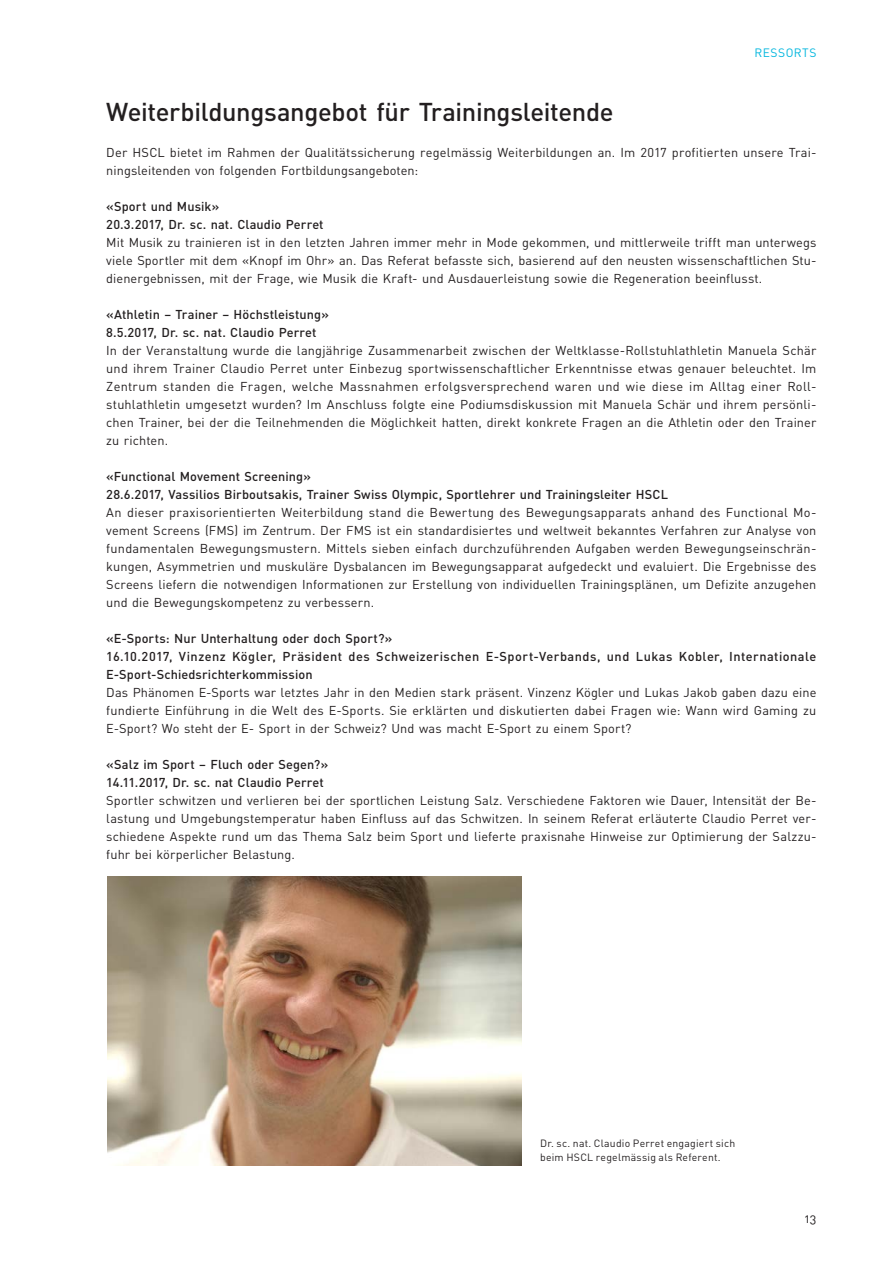
<style>
.page{position:relative;width:893px;height:1263px;background:#fff}
.page>*{position:absolute;margin:0;border:0;box-sizing:border-box;transform-origin:0 0}
.HSCL_Haupttitel{font:500 25.5px "DINOT";letter-spacing:-.015em;color:#231f20}
.HSCL_Lauftext{font:12.75px/18px "DINOT";letter-spacing:.01em;color:#231f20;text-align:justify}
.HSCL_Lauftext-2{font:500 12.75px "DINOT";letter-spacing:.01em;color:#231f20}
.HSCL_Lauftext-3{font:500 12.75px/18px "DINOT";letter-spacing:.035em;color:#231f20}
.HSCL_Kopfbereichstit{font:12px "DINOT";letter-spacing:.04em;color:#00b6de}
.HSCL_Bildlegende{font:10.5px/13.5px "DINOT";letter-spacing:.02em;color:#231f20}
</style>
<div class="page">
<img style="left:108px;top:877px;width:413px;height:288px">
<p class="HSCL_Kopfbereichstit" style="left:754px;top:45px;width:63px">RESSORTS</p>
<p class="HSCL_Haupttitel" style="left:106px;top:96px;width:509px">Weiterbildungsangebot für Trainingsleitende</p>
<p class="HSCL_Lauftext" style="left:106px;top:143px;width:712px">Der HSCL bietet im Rahmen der Qualitätssicherung regelmässig Weiterbildungen an. Im 2017 profitierten unsere Trai&shy;ningsleitenden von folgenden Fortbildungsangeboten:</p>
<p class="HSCL_Lauftext-2" style="left:106px;top:198px;width:115px">«Sport und Musik»</p>
<p class="HSCL_Lauftext-2" style="left:106px;top:216px;width:219px">20.3.2017, Dr. sc. nat. Claudio Perret</p>
<p class="HSCL_Lauftext" style="left:106px;top:233px;width:712px">Mit Musik zu trainieren ist in den letzten Jahren immer mehr in Mode gekommen, und mittlerweile trifft man unterwegs viele Sportler mit dem «Knopf im Ohr» an. Das Referat befasste sich, basierend auf den neusten wissenschaftlichen Stu&shy;dienergebnissen, mit der Frage, wie Musik die Kraft- und Ausdauerleistung sowie die Regeneration beeinflusst.</p>
<p class="HSCL_Lauftext-2" style="left:106px;top:306px;width:224px">«Athletin – Trainer – Höchstleistung»</p>
<p class="HSCL_Lauftext-2" style="left:106px;top:324px;width:212px">8.5.2017, Dr. sc. nat. Claudio Perret</p>
<p class="HSCL_Lauftext" style="left:106px;top:341px;width:712px">In der Veranstaltung wurde die langjährige Zusammenarbeit zwischen der Weltklasse-Rollstuhlathletin Manuela Schär und ihrem Trainer Claudio Perret unter Einbezug sportwissenschaftlicher Erkenntnisse etwas genauer beleuchtet. Im Zentrum standen die Fragen, welche Massnahmen erfolgsversprechend waren und wie diese im Alltag einer Roll&shy;stuhlathletin umgesetzt wurden? Im Anschluss folgte eine Podiumsdiskussion mit Manuela Schär und ihrem persönli&shy;chen Trainer, bei der die Teilnehmenden die Möglichkeit hatten, direkt konkrete Fragen an die Athletin oder den Trainer zu richten.</p>
<p class="HSCL_Lauftext-2" style="left:106px;top:468px;width:206px">«Functional Movement Screening»</p>
<p class="HSCL_Lauftext-2" style="left:106px;top:486px;width:563px">28.6.2017, Vassilios Birboutsakis, Trainer Swiss Olympic, Sportlehrer und Trainingsleiter HSCL</p>
<p class="HSCL_Lauftext" style="left:106px;top:503px;width:712px">An dieser praxisorientierten Weiterbildung stand die Bewertung des Bewegungsapparats anhand des Functional Mo&shy;vement Screens (FMS) im Zentrum. Der FMS ist ein standardisiertes und weltweit bekanntes Verfahren zur Analyse von fundamentalen Bewegungsmustern. Mittels sieben einfach durchzuführenden Aufgaben werden Bewegungseinschrän&shy;kungen, Asymmetrien und muskuläre Dysbalancen im Bewegungsapparat aufgedeckt und evaluiert. Die Ergebnisse des Screens liefern die notwendigen Informationen zur Erstellung von individuellen Trainingsplänen, um Defizite anzugehen und die Bewegungskompetenz zu verbessern.</p>
<p class="HSCL_Lauftext-2" style="left:106px;top:630px;width:288px">«E-Sports: Nur Unterhaltung oder doch Sport?»</p>
<p class="HSCL_Lauftext-3" style="left:106px;top:647px;width:711px">16.10.2017, Vinzenz Kögler, Präsident des Schweizerischen E-Sport-Verbands, und Lukas Kobler, Internationale<br>E-Sport-Schiedsrichterkommission</p>
<p class="HSCL_Lauftext" style="left:106px;top:683px;width:712px">Das Phänomen E-Sports war letztes Jahr in den Medien stark präsent. Vinzenz Kögler und Lukas Jakob gaben dazu eine fundierte Einführung in die Welt des E-Sports. Sie erklärten und diskutierten dabei Fragen wie: Wann wird Gaming zu E-Sport? Wo steht der E- Sport in der Schweiz? Und was macht E-Sport zu einem Sport?</p>
<p class="HSCL_Lauftext-2" style="left:106px;top:756px;width:223px">«Salz im Sport – Fluch oder Segen?»</p>
<p class="HSCL_Lauftext-2" style="left:106px;top:774px;width:219px">14.11.2017, Dr. sc. nat Claudio Perret</p>
<p class="HSCL_Lauftext" style="left:106px;top:791px;width:712px">Sportler schwitzen und verlieren bei der sportlichen Leistung Salz. Verschiedene Faktoren wie Dauer, Intensität der Be&shy;lastung und Umgebungstemperatur haben Einfluss auf das Schwitzen. In seinem Referat erläuterte Claudio Perret ver&shy;schiedene Aspekte rund um das Thema Salz beim Sport und lieferte praxisnahe Hinweise zur Optimierung der Salzzu&shy;fuhr bei körperlicher Belastung.</p>
<p class="HSCL_Bildlegende" style="left:540px;top:1136px;width:197px">Dr. sc. nat. Claudio Perret engagiert sich beim HSCL regelmässig als Referent.</p>
<p class="HSCL_Lauftext" style="left:805px;top:1210px;width:13px">13</p>
</div>
